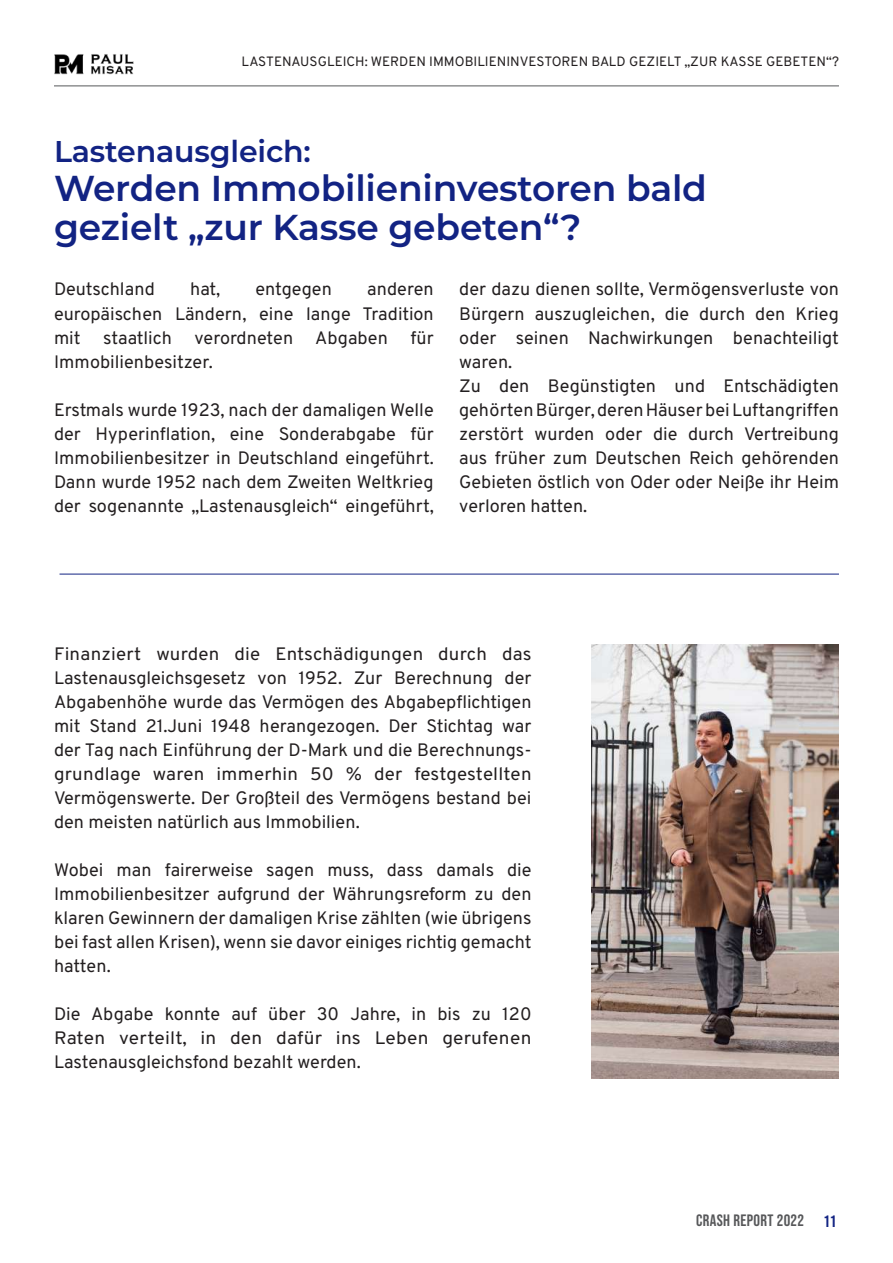
<style>
.page{position:relative;width:893px;height:1263px;background:#fff}
.page>*{position:absolute;margin:0;border:0;box-sizing:border-box;transform-origin:0 0}
.t1{font:100 36px/39px "Montserrat";letter-spacing:-.005em;color:#122383}
.t2{font:100 30px "Montserrat";letter-spacing:-.005em;color:#122383}
.t3{font:18px/24px "Overpass";color:#231f20;text-align:justify}
.t4{font:18px/24px "Overpass";color:#231f20;text-align:justify;scale:1.04 1}
.t5{font:16.5px "Bebas Neue";letter-spacing:.02em;color:#57585a}
.t6{font:13.5px "Overpass";color:#231f20}
.s1{font-family:"Overpass";color:#122383}
</style>
<div class="page">
<hr style="left:54px;top:86px;width:785px;height:1px;background:#57585a">
<hr style="left:54px;top:128px;width:785px;height:1px;background:#57585a">
<img style="left:54px;top:54px;width:110px;height:33px">
<img style="left:591px;top:644px;width:248px;height:434px">
<hr style="left:60px;top:574px;width:779px;height:1px;background:#122383">
<p class="t6" style="left:241px;top:50px;width:599px">LASTENAUSGLEICH: WERDEN IMMOBILIENINVESTOREN BALD GEZIELT „ZUR KASSE GEBETEN“?</p>
<h2 class="t2" style="left:54px;top:132px;width:258px">Lastenausgleich:</h2>
<h1 class="t1" style="left:54px;top:168px;width:654px">Werden Immobilieninvestoren bald gezielt „zur Kasse gebeten“?</h1>
<p class="t3" style="left:54px;top:277px;width:102px">Deutschland</p>
<p class="t3" style="left:190px;top:277px;width:31px">hat,</p>
<p class="t3" style="left:255px;top:277px;width:78px">entgegen</p>
<p class="t3" style="left:54px;top:277px;width:381px;text-indent:313px">anderen europäischen Ländern, eine lange Tradition mit</p>
<p class="t3" style="left:459px;top:277px;width:381px;text-align:left">der dazu dienen sollte, Vermögensverluste von Bü rgern auszugleichen, die durch den Krieg oder seinen Nachwirkungen benachteiligt waren.<br>Zu den Begü nstigten und Entschädigten gehörten Bürger, deren Häuser bei Luftangriffen zerstört wurden oder die durch Vertreibung aus frü her zum Deutschen Reich gehörenden Gebieten östlich von Oder oder Neiße ihr Heim verloren hatten.</p>
<p class="t3" style="left:103px;top:325px;width:70px">staatlich</p>
<p class="t3" style="left:194px;top:325px;width:195px">verordneten Abgaben</p>
<p class="t3" style="left:411px;top:325px;width:25px">für</p>
<p class="t3" style="left:54px;top:349px;width:160px">Immobilienbesitzer.</p>
<p class="t3" style="left:54px;top:397px;width:381px">Erstmals wurde 1923, nach der damaligen Welle der Hyperinflation, eine Sonderabgabe für Immobilienbesitzer in Deutschland eingefü hrt.<br>Dann wurde 1952 nach dem Zweiten Weltkrieg der sogenannte „Lastenausgleich“ eingefü hrt,</p>
<p class="t4" style="left:54px;top:641px;width:461px">Finanziert wurden die Entschädigungen durch das Lastenausgleichsgesetz von 1952. Zur Berechnung der Abgabenhöhe wurde das Vermögen des Abgabepflichtigen mit Stand 21.Juni 1948 herangezogen. Der Stichtag war der Tag nach Einfü hrung der D-Mark und die Berechnungs&shy;grundlage waren immerhin 50 % der festgestellten Vermögenswerte. Der Großteil des Vermögens bestand bei den meisten natü rlich aus Immobilien.</p>
<p class="t3" style="left:54px;top:857px;width:479px">Wobei man fairerweise sagen muss, dass damals die Immobilienbesitzer aufgrund der Währungsreform zu den klaren Gewinnern der damaligen Krise zählten (wie ü brigens bei fast allen Krisen), wenn sie davor einiges richtig gemacht hatten.</p>
<p class="t3" style="left:54px;top:1001px;width:479px">Die Abgabe konnte auf ü ber 30 Jahre, in bis zu 120<br>Raten verteilt, in den dafü r ins Leben gerufenen Lastenausgleichsfond bezahlt werden.</p>
<p class="t5" style="left:696px;top:1211px;width:142px">CRASH REPORT 2022 <span class="s1">11</span></p>
</div>
